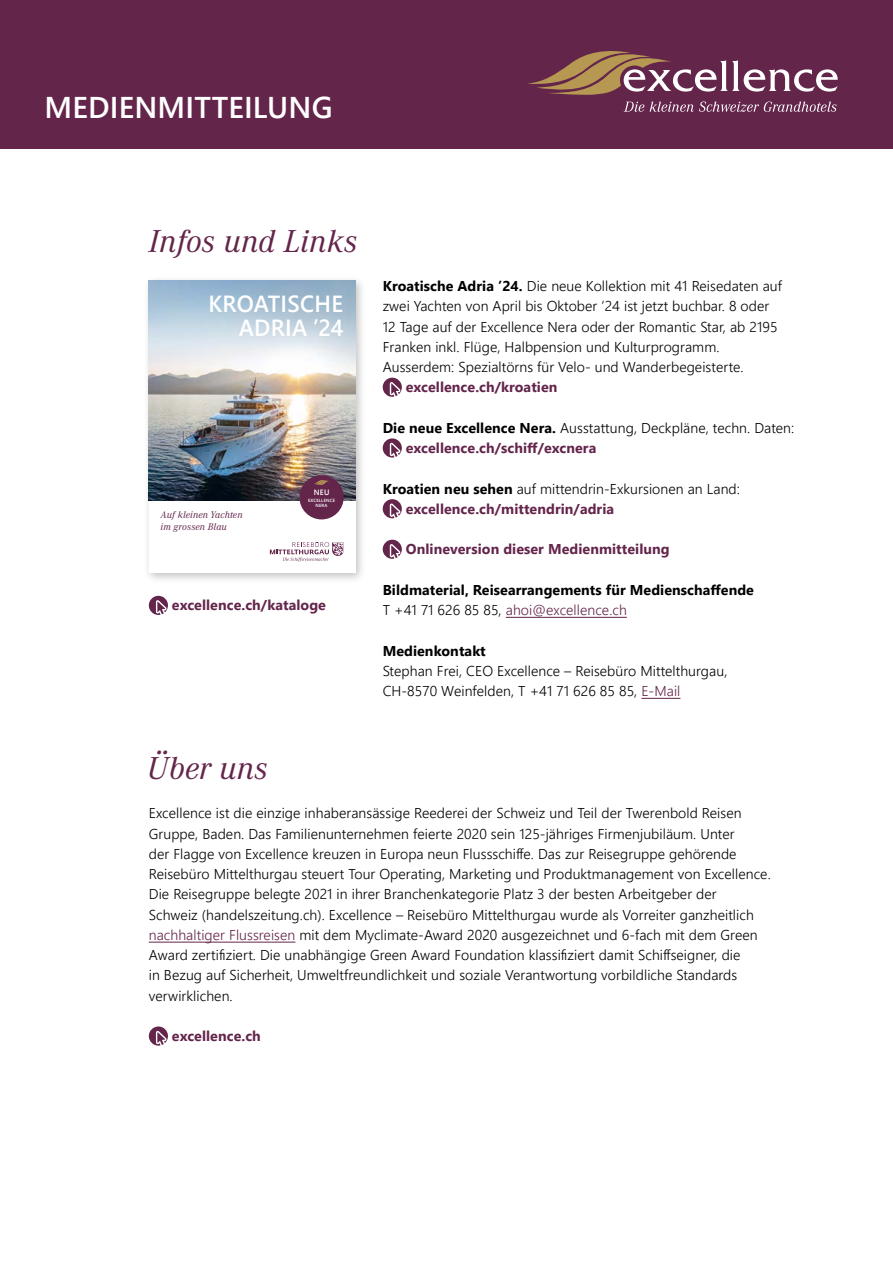
<style>
.page{position:relative;width:893px;height:1263px;background:#fff}
.page>*{position:absolute;margin:0;border:0;box-sizing:border-box;transform-origin:0 0}
.t1{font:italic 33px "Corporate A";letter-spacing:.005em;color:#64254b}
.t2{font:600 30px "Segoe UI";letter-spacing:.005em;color:#fff}
.t3{font:600 23.25px/23.5px "Segoe UI";letter-spacing:.015em;color:#fff;text-align:right}
.t4{font:300 14.25px/20.2px "Segoe UI";letter-spacing:.005em;color:#000}
.t5{font:700 14.25px/20.2px "Segoe UI";letter-spacing:.005em;color:#000}
.t6{font:700 14.25px "Segoe UI";letter-spacing:.005em;color:#64254b}
.t7{font:italic 10.05px/11.4px "Corporate A";letter-spacing:.01em;color:#64254b}
.t8{font:600 7.65px "Segoe UI";color:#fff}
.t9{font:600 4.5px/5.7px "Segoe UI";letter-spacing:.035em;color:#fff;text-align:center}
.s1{font-weight:700}
.s2{font-weight:700;color:#64254b}
.s3{font-weight:300}
.s4{font-weight:300;color:#64254b}
.s5{color:#64254b}
</style>
<div class="page">
<div style="left:0;top:0;width:893px;height:149px;background:#64254b"></div>
<svg style="left:528px;top:51px;width:310px;height:44px"></svg>
<svg style="left:624px;top:102px;width:20px;height:10px"></svg>
<svg style="left:650px;top:101px;width:186px;height:11px"></svg>
<hr style="left:149px;top:942px;width:146px;height:1px;background:#64254b">
<svg style="left:149px;top:1026px;width:19px;height:19px"></svg>
<hr style="left:506px;top:617px;width:121px;height:1px;background:#64254b">
<hr style="left:641px;top:698px;width:39px;height:1px;background:#64254b">
<svg style="left:383px;top:378px;width:19px;height:19px"></svg>
<svg style="left:383px;top:438px;width:19px;height:20px"></svg>
<svg style="left:383px;top:499px;width:19px;height:19px"></svg>
<svg style="left:383px;top:540px;width:19px;height:19px"></svg>
<div style="left:144px;top:276px;width:223px;height:308px;background:#000;opacity:.25"></div>
<div style="left:149px;top:281px;width:207px;height:292px;background:#fff"></div>
<img style="left:149px;top:281px;width:207px;height:219px">
<div style="left:299px;top:475px;width:45px;height:44px;background:#64254b;border-radius:50%"></div>
<svg style="left:270px;top:542px;width:74px;height:20px"></svg>
<svg style="left:314px;top:480px;width:15px;height:5px"></svg>
<svg style="left:149px;top:596px;width:19px;height:19px"></svg>
<h2 class="t2" style="left:45px;top:83px;width:289px">MEDIENMITTEILUNG</h2>
<h1 class="t1" style="left:149px;top:218px;width:210px">Infos und Links</h1>
<h3 class="t3" style="left:208px;top:291px;width:136px">KROATISCHE<br>ADRIA ’24</h3>
<p class="t7" style="left:161px;top:509px;width:84px">Auf kleinen Yachten im grossen Blau</p>
<p class="t8" style="left:314px;top:487px;width:17px">NEU</p>
<p class="t9" style="left:308px;top:497px;width:29px">EXCELLENCE<br>NERA</p>
<p class="t6" style="left:172px;top:594px;width:156px">excellence.ch/kataloge</p>
<h1 class="t1" style="left:147px;top:746px;width:122px">Über uns</h1>
<p class="t4" style="left:383px;top:275px;width:401px"><span class="s1">Kroatische Adria ʼ24.</span> Die neue Kollektion mit 41 Reisedaten auf zwei Yachten von April bis Oktober ’24 ist jetzt buchbar. 8 oder 12 Tage auf der Excellence Nera oder der Romantic Star, ab 2195<br>Franken inkl. Flüge, Halbpension und Kulturprogramm.<br>Ausserdem: Spezialtörns für Velo- und Wanderbegeisterte.</p>
<p class="t6" style="left:406px;top:376px;width:153px">excellence.ch/kroatien</p>
<p class="t4" style="left:406px;top:417px;width:390px;text-indent:-23px"><span class="s1">Die neue Excellence Nera.</span> Ausstattung, Deckpläne, techn. Daten: <span class="s2">excellence.ch/schiff/excnera</span></p>
<p class="t4" style="left:406px;top:478px;width:336px;text-indent:-23px"><span class="s1">Kroatien neu sehen</span> auf mittendrin-Exkursionen an Land: <span class="s2">excellence.ch/mittendrin/adria</span></p>
<p class="t6" style="left:406px;top:538px;width:265px">Onlineversion dieser Medienmitteilung</p>
<p class="t5" style="left:383px;top:579px;width:373px">Bildmaterial, Reisearrangements für Medienschaffende<br><span class="s3">T +41 71 626 85 85,</span> <span class="s4">ahoi@excellence.ch</span></p>
<p class="t5" style="left:383px;top:640px;width:105px">Medienkontakt</p>
<p class="t4" style="left:383px;top:660px;width:346px">Stephan Frei, CEO Excellence – Reisebüro Mittelthurgau,<br>CH-8570 Weinfelden, T +41 71 626 85 85, <span class="s5">E-Mail</span></p>
<p class="t4" style="left:149px;top:803px;width:623px">Excellence ist die einzige inhaberansässige Reederei der Schweiz und Teil der Twerenbold Reisen Gruppe, Baden. Das Familienunternehmen feierte 2020 sein 125-jähriges Firmenjubiläum. Unter<br>der Flagge von Excellence kreuzen in Europa neun Flussschiffe. Das zur Reisegruppe gehörende Reisebüro Mittelthurgau steuert Tour Operating, Marketing und Produktmanagement von Excellence.<br>Die Reisegruppe belegte 2021 in ihrer Branchenkategorie Platz 3 der besten Arbeitgeber der<br>Schweiz (handelszeitung.ch). Excellence – Reisebüro Mittelthurgau wurde als Vorreiter ganzheitlich <span class="s5">nachhaltiger Flussreisen</span> mit dem Myclimate-Award 2020 ausgezeichnet und 6-fach mit dem Green Award zertifiziert. Die unabhängige Green Award Foundation klassifiziert damit Schiffseigner, die<br>in Bezug auf Sicherheit, Umweltfreundlichkeit und soziale Verantwortung vorbildliche Standards verwirklichen.</p>
<p class="t6" style="left:172px;top:1024px;width:90px">excellence.ch</p>
</div>
